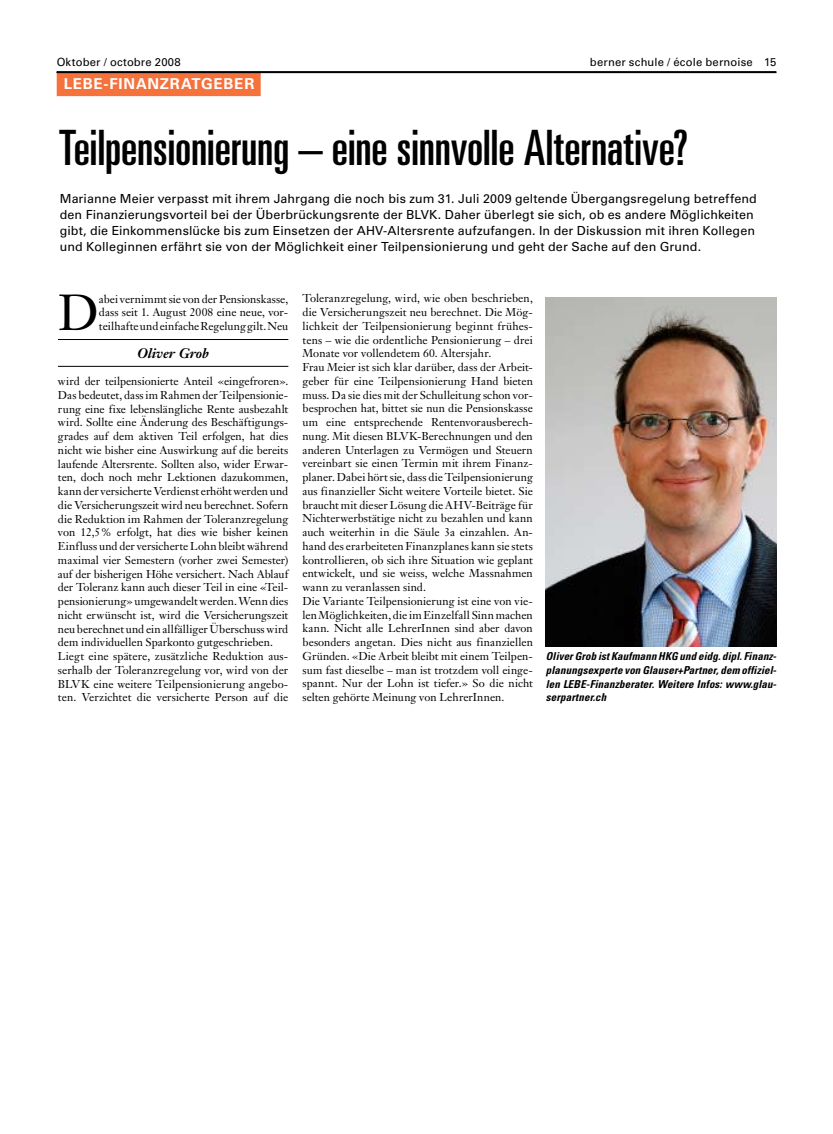
<style>
.page{position:relative;width:833px;height:1134px;background:#fff}
.page>*{position:absolute;margin:0;border:0;box-sizing:border-box;transform-origin:0 0}
.t1{font:49.88px "Janson Text LT Std";color:#000}
.t2{font:ultra-condensed 48.75px "Univers LT Std";letter-spacing:-.005em;color:#000}
.t3{font:700 15px "Univers LT Std";letter-spacing:.05em;color:#fff}
.t4{font:italic 700 13.75px "Janson Text LT Std";color:#000}
.t5{font:12.5px/16.2px "Univers LT Std";letter-spacing:.005em;color:#000}
.t6{font:11.25px/13.8px "Janson Text LT Std";color:#000}
.t7{font:11.25px "Univers LT Std";letter-spacing:.015em;color:#000}
.t8{font:italic 700 condensed 11px/13.8px "Univers LT Std";letter-spacing:.01em;color:#000;text-align:justify}
</style>
<div class="page">
<div style="left:57px;top:72px;width:204px;height:24px;background:#f5723d"></div>
<hr style="left:57px;top:72px;width:719px;height:1px;background:#000">
<img style="left:546px;top:298px;width:230px;height:348px">
<hr style="left:58px;top:339px;width:230px;height:1px;background:#000">
<hr style="left:58px;top:366px;width:230px;height:1px;background:#000">
<p class="t7" style="left:57px;top:56px;width:126px">Oktober / octobre 2008</p>
<p class="t7" style="left:590px;top:56px;width:188px">berner schule / école bernoise 15</p>
<h3 class="t3" style="left:64px;top:75px;width:192px">LEBE-FINANZRATGEBER</h3>
<h2 class="t2" style="left:59px;top:120px;width:630px">Teilpensionierung – eine sinnvolle Alternative?</h2>
<p class="t5" style="left:60px;top:190px;width:698px">Marianne Meier verpasst mit ihrem Jahrgang die noch bis zum 31. Juli 2009 geltende Übergangsregelung betreffend den Finanzierungsvorteil bei der Überbrückungsrente der BLVK. Daher überlegt sie sich, ob es andere Möglichkeiten gibt, die Einkommenslücke bis zum Einsetzen der AHV-Altersrente aufzufangen. In der Diskussion mit ihren Kollegen und Kolleginnen erfährt sie von der Möglichkeit einer Teilpensionierung und geht der Sache auf den Grund.</p>
<h1 class="t1" style="left:58px;top:281px;width:43px">D</h1>
<p class="t6" style="left:99px;top:292px;width:191px;text-align:justify">abei vernimmt sie von der Pensionskasse, dass seit 1. August 2008 eine neue, vor&shy;teilhafte und einfache Regelung gilt. Neu</p>
<p class="t4" style="left:137px;top:344px;width:73px">Oliver Grob</p>
<p class="t6" style="left:58px;top:374px;width:232px">wird der teilpensionierte Anteil «eingefroren».<br>Das bedeutet, dass im Rahmen der Teilpensionie&shy;rung eine fixe lebenslängliche Rente ausbezahlt wird. Sollte eine Änderung des Beschäftigungs&shy;grades auf dem aktiven Teil erfolgen, hat dies nicht wie bisher eine Auswirkung auf die bereits laufende Altersrente. Sollten also, wider Erwar&shy;ten, doch noch mehr Lektionen dazukommen, kann der versicherte Verdienst erhöht werden und die Versicherungszeit wird neu berechnet. Sofern die Reduktion im Rahmen der Toleranzregelung von 12,5% erfolgt, hat dies wie bisher keinen Einfluss und der versicherte Lohn bleibt während maximal vier Semestern (vorher zwei Semester) auf der bisherigen Höhe versichert. Nach Ablauf der Toleranz kann auch dieser Teil in eine «Teil&shy;pensionierung» umgewandelt werden. Wenn dies nicht erwünscht ist, wird die Versicherungszeit neu berechnet und ein allfälliger Überschuss wird dem individuellen Sparkonto gutgeschrieben.<br>Liegt eine spätere, zusätzliche Reduktion aus&shy;serhalb der Toleranzregelung vor, wird von der BLVK eine weitere Teilpensionierung angebo&shy;ten. Verzichtet die versicherte Person auf die</p>
<p class="t6" style="left:302px;top:292px;width:232px">Toleranzregelung, wird, wie oben beschrieben, die Versicherungszeit neu berechnet. Die Mög&shy;lichkeit der Teilpensionierung beginnt frühes&shy;tens – wie die ordentliche Pensionierung – drei Monate vor vollendetem 60. Altersjahr.<br>Frau Meier ist sich klar darüber, dass der Arbeit&shy;geber für eine Teilpensionierung Hand bieten muss. Da sie dies mit der Schulleitung schon vor&shy;besprochen hat, bittet sie nun die Pensionskasse um eine entsprechende Rentenvorausberech&shy;nung. Mit diesen BLVK-Berechnungen und den anderen Unterlagen zu Vermögen und Steuern vereinbart sie einen Termin mit ihrem Finanz&shy;planer. Dabei hört sie, dass die Teilpensionierung aus finanzieller Sicht weitere Vorteile bietet. Sie braucht mit dieser Lösung die AHV-Beiträge für Nichterwerbstätige nicht zu bezahlen und kann auch weiterhin in die Säule 3a einzahlen. An&shy;hand des erarbeiteten Finanzplanes kann sie stets kontrollieren, ob sich ihre Situation wie geplant entwickelt, und sie weiss, welche Massnahmen wann zu veranlassen sind.<br>Die Variante Teilpensionierung ist eine von vie&shy;len Möglichkeiten, die im Einzelfall Sinn machen kann. Nicht alle LehrerInnen sind aber davon besonders angetan. Dies nicht aus finanziellen Gründen. «Die Arbeit bleibt mit einem Teilpen&shy;sum fast dieselbe – man ist trotzdem voll einge&shy;spannt. Nur der Lohn ist tiefer.» So die nicht selten gehörte Meinung von LehrerInnen.</p>
<p class="t8" style="left:546px;top:649px;width:232px">Oliver Grob ist Kaufmann HKG und eidg. dipl. Finanz&shy;planungsexperte von Glauser+Partner, dem offiziel&shy;len LEBE-Finanzberater. Weitere Infos: www.glau&shy;serpartner.ch</p>
</div>
